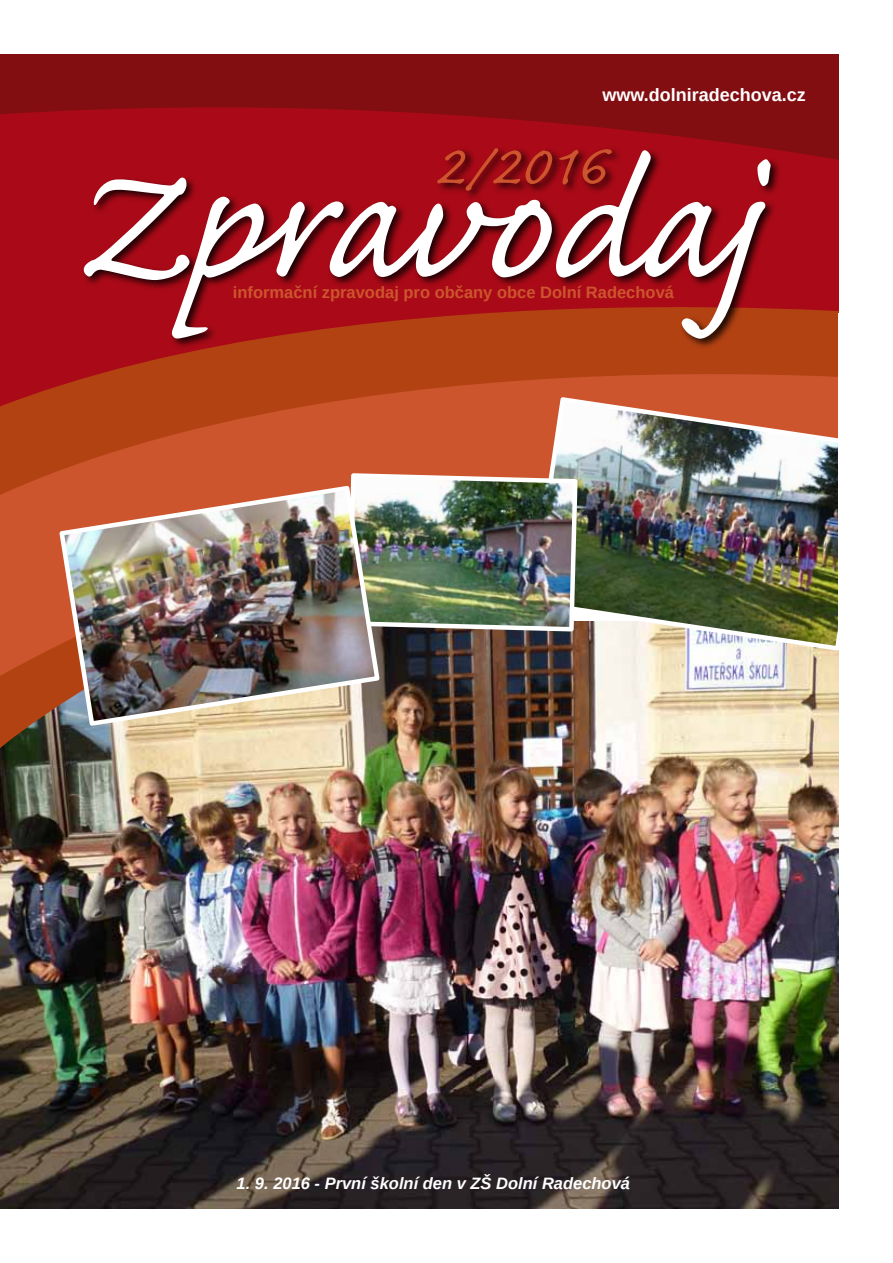
<style>
.page{position:relative;width:893px;height:1263px;background:#fff}
.page>*{position:absolute;margin:0;border:0;box-sizing:border-box;transform-origin:0 0}
.t1{font:207.9px "Caflisch Script Pro";color:#fff;scale:1.05 1}
.t2{font:72.75px "Caflisch Script Pro";color:#cd552e;scale:1.05 1}
.t3{font:700 18px "Arimo";color:#fff}
.t4{font:700 16.5px "Arimo";color:#cd552e}
.t5{font:italic 700 16.5px "Arimo";color:#fff}
</style>
<div class="page">
<img style="left:0;top:756px;width:839px;height:453px">
<div style="left:0;top:176px;width:839px;height:83px;background:#aa0a17"></div>
<img style="left:0;top:259px;width:839px;height:497px">
<svg style="left:0;top:54px;width:839px;height:122px;background:#8e0c13"></svg>
<svg style="left:0;top:309px;width:839px;height:415px;background:#b45737"></svg>
<div style="left:81px;top:148px;width:701px;height:202px;background:#000;opacity:.85"></div>
<img style="left:527px;top:394px;width:312px;height:259px">
<img style="left:345px;top:471px;width:235px;height:163px">
<div style="left:435px;top:146px;width:188px;height:56px;background:#000;opacity:.85"></div>
<img style="left:57px;top:483px;width:325px;height:246px">
<p class="t3" style="left:602px;top:82px;width:205px">www.dolniradechova.cz</p>
<h2 class="t2" style="left:435px;top:128px;width:163px">2/2016</h2>
<h1 class="t1" style="left:67px;top:117px;width:655px">Zpravodaj</h1>
<p class="t4" style="left:233px;top:281px;width:443px">informační zpravodaj pro občany obce Dolní Radechová</p>
<p class="t5" style="left:237px;top:1171px;width:395px">1. 9. 2016 - První školní den v ZŠ Dolní Radechová</p>
</div>
